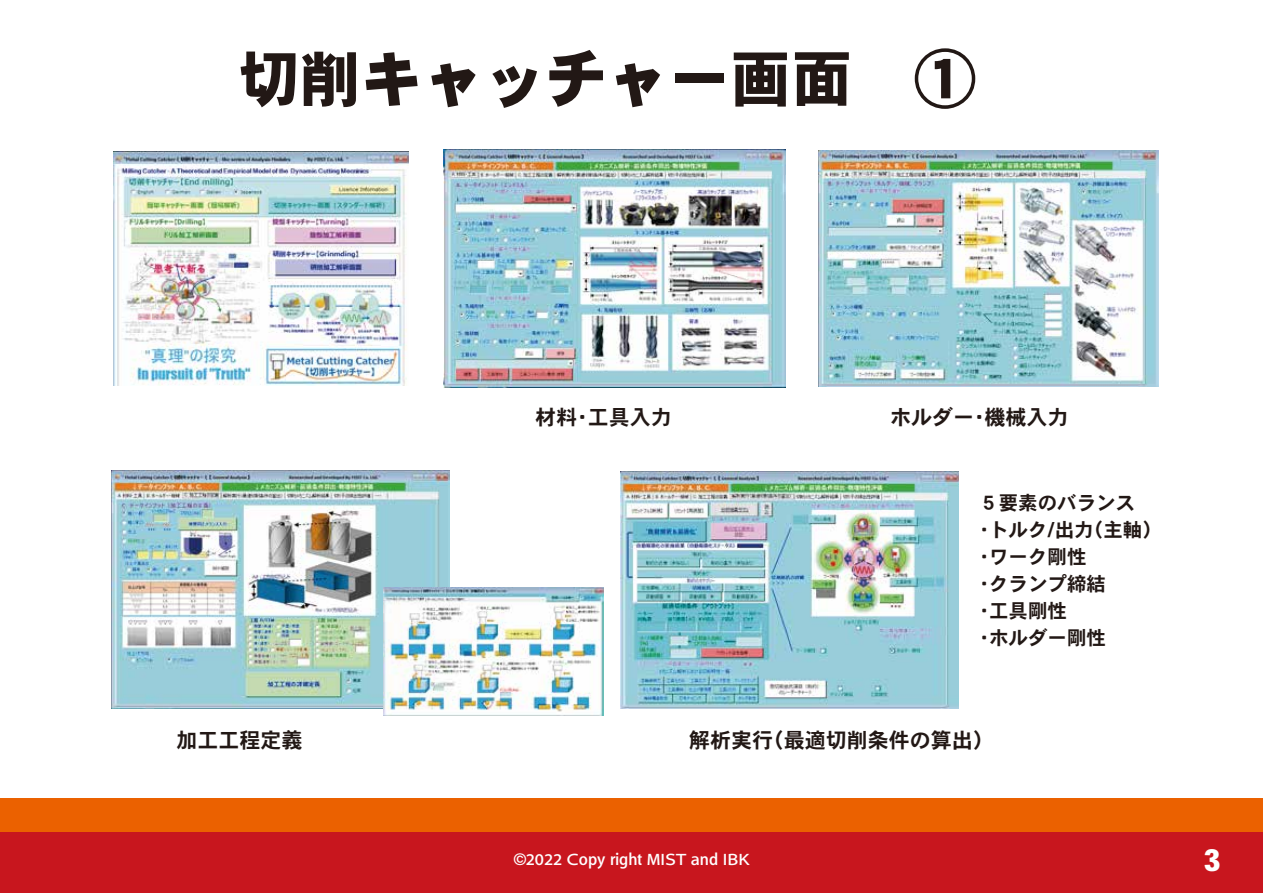
<style>
.page{position:relative;width:1263px;height:893px;background:#fff}
.page>*{position:absolute;margin:0;border:0;box-sizing:border-box;transform-origin:0 0}
.t1{font:61.5px "Heisei Kaku Go Std W9";color:#221815}
.t2{font:30px "Heisei Kaku Go Std W9";color:#fff}
.t3{font:21px "Heisei Kaku Go Std W7";color:#221815}
.t4{font:19.5px/27px "Heisei Kaku Go Std W7";color:#221815}
.t5{font:16.5px "Heisei Kaku Go Std W5";color:#fff}
</style>
<div class="page">
<div style="left:0;top:831px;width:1263px;height:62px;background:#c8161e"></div>
<div style="left:0;top:812px;width:1263px;height:19px;background:#eb6100"></div>
<div style="left:0;top:798px;width:1263px;height:19px;background:#eb6100"></div>
<img style="left:113px;top:151px;width:295px;height:235px">
<img style="left:819px;top:150px;width:340px;height:237px">
<img style="left:111px;top:471px;width:338px;height:238px">
<img style="left:621px;top:471px;width:337px;height:237px">
<img style="left:443px;top:149px;width:342px;height:239px">
<img style="left:384px;top:588px;width:219px;height:127px">
<h1 class="t1" style="left:238px;top:40px;width:739px">切削キャッチャー画面　①</h1>
<p class="t3" style="left:535px;top:405px;width:138px">材料・工具入力</p>
<p class="t3" style="left:890px;top:405px;width:180px">ホルダー・機械入力</p>
<p class="t4" style="left:974px;top:490px;width:189px">５要素のバランス<br>・トルク/出力（主軸）・ワーク剛性<br>・クランプ締結<br>・工具剛性<br>・ホルダー剛性</p>
<p class="t3" style="left:177px;top:728px;width:127px">加工工程定義</p>
<p class="t3" style="left:689px;top:728px;width:306px">解析実行（最適切削条件の算出）</p>
<p class="t5" style="left:513px;top:849px;width:237px">©2022 Copy right MIST and IBK</p>
<h2 class="t2" style="left:1203px;top:841px;width:19px">3</h2>
</div>
